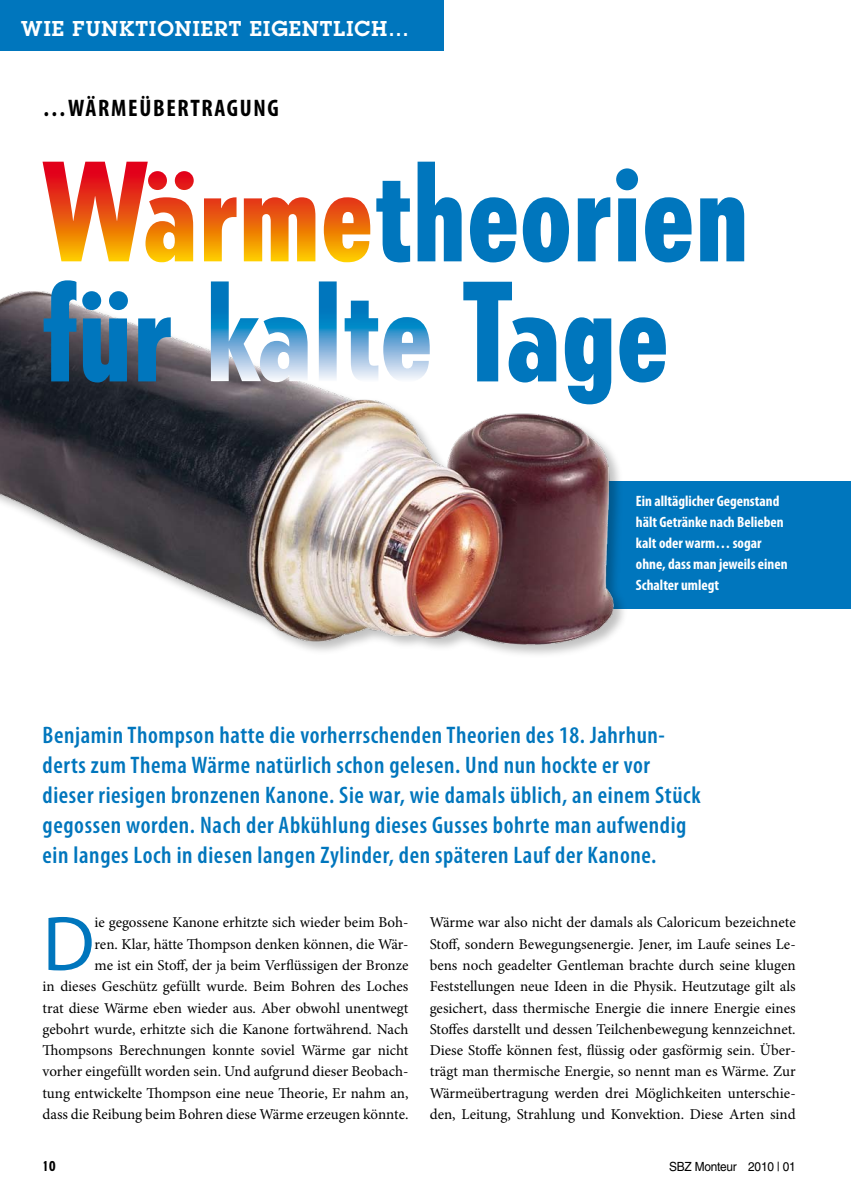
<style>
.page{position:relative;width:851px;height:1204px;background:#fff}
.page>*{position:absolute;margin:0;border:0;box-sizing:border-box;transform-origin:0 0}
.t1{font:800 condensed 135px "Tempo Std";color:#0076bd}
.t2{font:78.15px "Myriad Pro";color:#0076bd}
.t3{font:600 condensed 24px/30px "Myriad Pro";letter-spacing:.025em;color:#0076bd}
.t4{font:700 condensed 24px "Myriad Pro";letter-spacing:.07em;color:#000}
.t5{font:600 21px "Lubalin Graph Std";letter-spacing:.05em;color:#fff}
.t6{font:15px/21.3px "Minion Pro";color:#000;text-align:right}
.t7{font:700 condensed 15px/21px "Myriad Pro";color:#fff}
.t8{font:800 condensed 13.5px "Tempo Std";color:#000}
.t9{font:12.6px "Helvetica LT Std";letter-spacing:-.02em;color:#000;scale:.94 1}
</style>
<div class="page">
<div style="left:580px;top:480px;width:270px;height:128px;background:#0076bd"></div>
<img style="left:0;top:281px;width:630px;height:374px">
<div style="left:0;top:0;width:443px;height:51px;background:#0076bd"></div>
<svg style="left:43px;top:162px;width:327px;height:100px"></svg>
<svg style="left:211px;top:281px;width:218px;height:101px"></svg>
<h3 class="t5" style="left:21px;top:15px;width:389px">WIE FUNKTIONIERT EIGENTLICH…</h3>
<h3 class="t4" style="left:43px;top:93px;width:238px">…Wärmeübertragung</h3>
<h1 class="t1" style="left:374px;top:127px;width:376px">theorien</h1>
<h1 class="t1" style="left:43px;top:247px;width:131px">für</h1>
<h1 class="t1" style="left:461px;top:247px;width:209px">Tage</h1>
<p class="t7" style="left:635px;top:490px;width:153px">Ein alltäglicher Gegenstand hält Getränke nach Belieben kalt oder warm… sogar ohne, dass man jeweils einen<br>Schalter umlegt</p>
<p class="t3" style="left:43px;top:720px;width:659px">Benjamin Thompson hatte die vorherrschenden Theorien des 18. Jahrhun&shy;derts zum Thema Wärme natürlich schon gelesen. Und nun hockte er vor dieser riesigen bronzenen Kanone. Sie war, wie damals üblich, an einem Stück gegossen worden. Nach der Abkühlung dieses Gusses bohrte man aufwendig ein langes Loch in diesen langen Zylinder, den späteren Lauf der Kanone.</p>
<p class="t6" style="left:43px;top:912px;width:367px">ie gegossene Kanone erhitzte sich wieder beim Boh-<br>ren. Klar, hätte Thompson denken können, die Wär-<br>me ist ein Stoff, der ja beim Verflüssigen der Bronze<br>in dieses Geschütz gefüllt wurde. Beim Bohren des Loches trat diese Wärme eben wieder aus. Aber obwohl unentwegt gebohrt wurde, erhitzte sich die Kanone fortwährend. Nach Thompsons Berechnungen konnte soviel Wärme gar nicht vorher eingefüllt worden sein. Und aufgrund dieser Beobach&shy;tung entwickelte Thompson eine neue Theorie, Er nahm an, dass die Reibung beim Bohren diese Wärme erzeugen könnte.</p>
<p class="t6" style="left:429px;top:912px;width:367px;text-align:justify">Wärme war also nicht der damals als Caloricum bezeichnete Stoff, sondern Bewegungsenergie. Jener, im Laufe seines Le&shy;bens noch geadelter Gentleman brachte durch seine klugen Feststellungen neue Ideen in die Physik. Heutzutage gilt als gesichert, dass thermische Energie die innere Energie eines Stoffes darstellt und dessen Teilchenbewegung kennzeichnet.<br>Diese Stoffe können fest, flüssig oder gasförmig sein. Über&shy;trägt man thermische Energie, so nennt man es Wärme. Zur Wärmeübertragung werden drei Möglichkeiten unterschie&shy;den, Leitung, Strahlung und Konvektion. Diese Arten sind</p>
<h2 class="t2" style="left:43px;top:895px;width:54px">D</h2>
<p class="t8" style="left:43px;top:1157px;width:14px">10</p>
<p class="t9" style="left:669px;top:1158px;width:136px">SBZ Monteur 2010 | 01</p>
</div>
